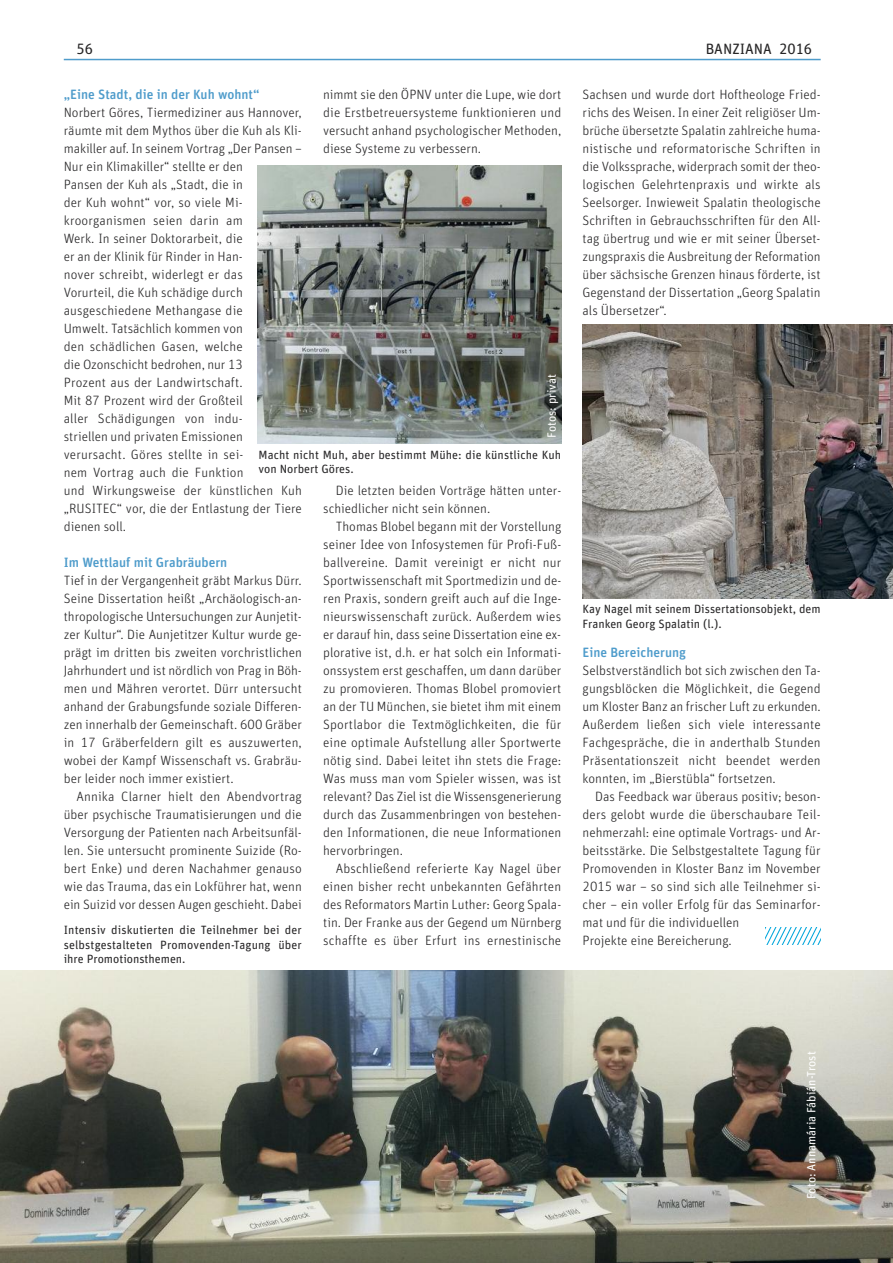
<style>
.page{position:relative;width:893px;height:1263px;background:#fff}
.page>*{position:absolute;margin:0;border:0;box-sizing:border-box;transform-origin:0 0}
.t1{font:15px "Unit Rounded Offc";color:#272627}
.t2{font:300 13.5px/18px "Unit Rounded Offc";color:#272627;text-align:justify}
.t3{font:500 13.5px "Unit Rounded Offc";color:#4f9ccb}
.t4{font:12px/14.4px "Unit Rounded Offc";color:#272627}
.t5{font:12px "Unit Rounded Offc";color:#fff}
</style>
<div class="page">
<hr style="left:64px;top:59px;width:757px;height:1px;background:#4f9ccb">
<img style="left:0;top:971px;width:892px;height:292px">
<img style="left:258px;top:166px;width:303px;height:278px">
<img style="left:583px;top:325px;width:309px;height:273px">
<svg style="left:765px;top:927px;width:56px;height:18px"></svg>
<p class="t1" style="left:77px;top:40px;width:18px">56</p>
<p class="t1" style="left:706px;top:40px;width:108px">BANZIANA 2016</p>
<p class="t3" style="left:64px;top:86px;width:197px">„Eine Stadt, die in der Kuh wohnt“</p>
<p class="t2" style="left:64px;top:103px;width:240px;text-align:left">Norbert Göres, Tiermediziner aus Hannover, räumte mit dem Mythos über die Kuh als Kli&shy;makiller auf. In seinem Vortrag „Der Pansen – Nur ein Klimakiller“ stellte er den<br>Pansen der Kuh als „Stadt, die in<br>der Kuh wohnt“ vor, so viele Mi&shy;kroorganismen seien darin am<br>Werk. In seiner Doktorarbeit, die<br>er an der Klinik für Rinder in Han-<br>nover schreibt, widerlegt er das<br>Vorurteil, die Kuh schädige durch ausgeschiedene Methangase die<br>Umwelt. Tatsächlich kommen von<br>den schädlichen Gasen, welche<br>die Ozonschicht bedrohen, nur 13<br>Prozent aus der Landwirtschaft.<br>Mit 87 Prozent wird der Großteil<br>aller Schädigungen von indu-<br>striellen und privaten Emissionen verursacht. Göres stellte in sei-<br>nem Vortrag auch die Funktion<br>und Wirkungsweise der künstlichen Kuh „RUSITEC“ vor, die der Entlastung der Tiere dienen soll.</p>
<p class="t3" style="left:64px;top:554px;width:165px">Im Wettlauf mit Grabräubern</p>
<p class="t2" style="left:64px;top:571px;width:240px">Tief in der Vergangenheit gräbt Markus Dürr.<br>Seine Dissertation heißt „Archäologisch-an&shy;thropologische Untersuchungen zur Aunjetit&shy;zer Kultur“. Die Aunjetitzer Kultur wurde ge&shy;prägt im dritten bis zweiten vorchristlichen Jahrhundert und ist nördlich von Prag in Böh&shy;men und Mähren verortet. Dürr untersucht anhand der Grabungsfunde soziale Differen&shy;zen innerhalb der Gemeinschaft. 600 Gräber in 17 Gräberfeldern gilt es auszuwerten, wobei der Kampf Wissenschaft vs. Grabräu&shy;ber leider noch immer existiert.</p>
<p class="t2" style="left:64px;top:787px;width:240px;text-indent:13px">Annika Clarner hielt den Abendvortrag über psychische Traumatisierungen und die Versorgung der Patienten nach Arbeitsunfäl&shy;len. Sie untersucht prominente Suizide (Ro&shy;bert Enke) und deren Nachahmer genauso wie das Trauma, das ein Lokführer hat, wenn ein Suizid vor dessen Augen geschieht. Dabei</p>
<p class="t2" style="left:323px;top:85px;width:240px">nimmt sie den ÖPNV unter die Lupe, wie dort die Erstbetreuersysteme funktionieren und versucht anhand psychologischer Methoden, diese Systeme zu verbessern.</p>
<p class="t2" style="left:583px;top:85px;width:240px">Sachsen und wurde dort Hoftheologe Fried&shy;richs des Weisen. In einer Zeit religiöser Um&shy;brüche übersetzte Spalatin zahlreiche huma&shy;nistische und reformatorische Schriften in die Volkssprache, widerprach somit der theo&shy;logischen Gelehrtenpraxis und wirkte als Seelsorger. Inwieweit Spalatin theologische Schriften in Gebrauchsschriften für den All&shy;tag übertrug und wie er mit seiner Überset&shy;zungspraxis die Ausbreitung der Reformation über sächsische Grenzen hinaus förderte, ist Gegenstand der Dissertation „Georg Spalatin als Übersetzer“.</p>
<p class="t5" style="left:545px;top:438px;width:65px;rotate:-90deg">Fotos: privat</p>
<p class="t4" style="left:258px;top:448px;width:304px">Macht nicht Muh, aber bestimmt Mühe: die künstliche Kuh von Norbert Göres.</p>
<p class="t2" style="left:323px;top:481px;width:240px;text-indent:13px">Die letzten beiden Vorträge hätten unter&shy;schiedlicher nicht sein können.</p>
<p class="t2" style="left:323px;top:517px;width:240px;text-indent:13px">Thomas Blobel begann mit der Vorstellung seiner Idee von Infosystemen für Profi-Fuß&shy;ballvereine. Damit vereinigt er nicht nur Sportwissenschaft mit Sportmedizin und de&shy;ren Praxis, sondern greift auch auf die Inge&shy;nieurswissenschaft zurück. Außerdem wies er darauf hin, dass seine Dissertation eine ex&shy;plorative ist, d.h. er hat solch ein Informati&shy;onssystem erst geschaffen, um dann darüber zu promovieren. Thomas Blobel promoviert an der TU München, sie bietet ihm mit einem Sportlabor die Textmöglichkeiten, die für eine optimale Aufstellung aller Sportwerte nötig sind. Dabei leitet ihn stets die Frage:<br>Was muss man vom Spieler wissen, was ist relevant? Das Ziel ist die Wissensgenerierung durch das Zusammenbringen von bestehen&shy;den Informationen, die neue Informationen hervorbringen.</p>
<p class="t2" style="left:323px;top:859px;width:240px;text-indent:13px">Abschließend referierte Kay Nagel über einen bisher recht unbekannten Gefährten des Reformators Martin Luther: Georg Spala&shy;tin. Der Franke aus der Gegend um Nürnberg schaffte es über Erfurt ins ernestinische</p>
<p class="t4" style="left:583px;top:602px;width:240px">Kay Nagel mit seinem Dissertationsobjekt, dem<br>Franken Georg Spalatin (l.).</p>
<p class="t3" style="left:583px;top:644px;width:105px">Eine Bereicherung</p>
<p class="t2" style="left:583px;top:661px;width:240px">Selbstverständlich bot sich zwischen den Ta&shy;gungsblöcken die Möglichkeit, die Gegend um Kloster Banz an frischer Luft zu erkunden.<br>Außerdem ließen sich viele interessante Fachgespräche, die in anderthalb Stunden Präsentationszeit nicht beendet werden konnten, im „Bierstübla“ fortsetzen.</p>
<p class="t2" style="left:583px;top:787px;width:240px;text-align:left;text-indent:13px">Das Feedback war überaus positiv; beson&shy;ders gelobt wurde die überschaubare Teil&shy;nehmerzahl: eine optimale Vortrags- und Ar&shy;beitsstärke. Die Selbstgestaltete Tagung für Promovenden in Kloster Banz im November 2015 war – so sind sich alle Teilnehmer si&shy;cher – ein voller Erfolg für das Seminarfor&shy;mat und für die individuellen<br>Projekte eine Bereicherung.</p>
<p class="t4" style="left:64px;top:923px;width:240px;text-align:justify">Intensiv diskutierten die Teilnehmer bei der selbstgestalteten Promovenden-Tagung über ihre Promotionsthemen.</p>
<p class="t5" style="left:804px;top:1199px;width:149px;rotate:-90deg">Foto: Annamária Fábián-Trost</p>
</div>
